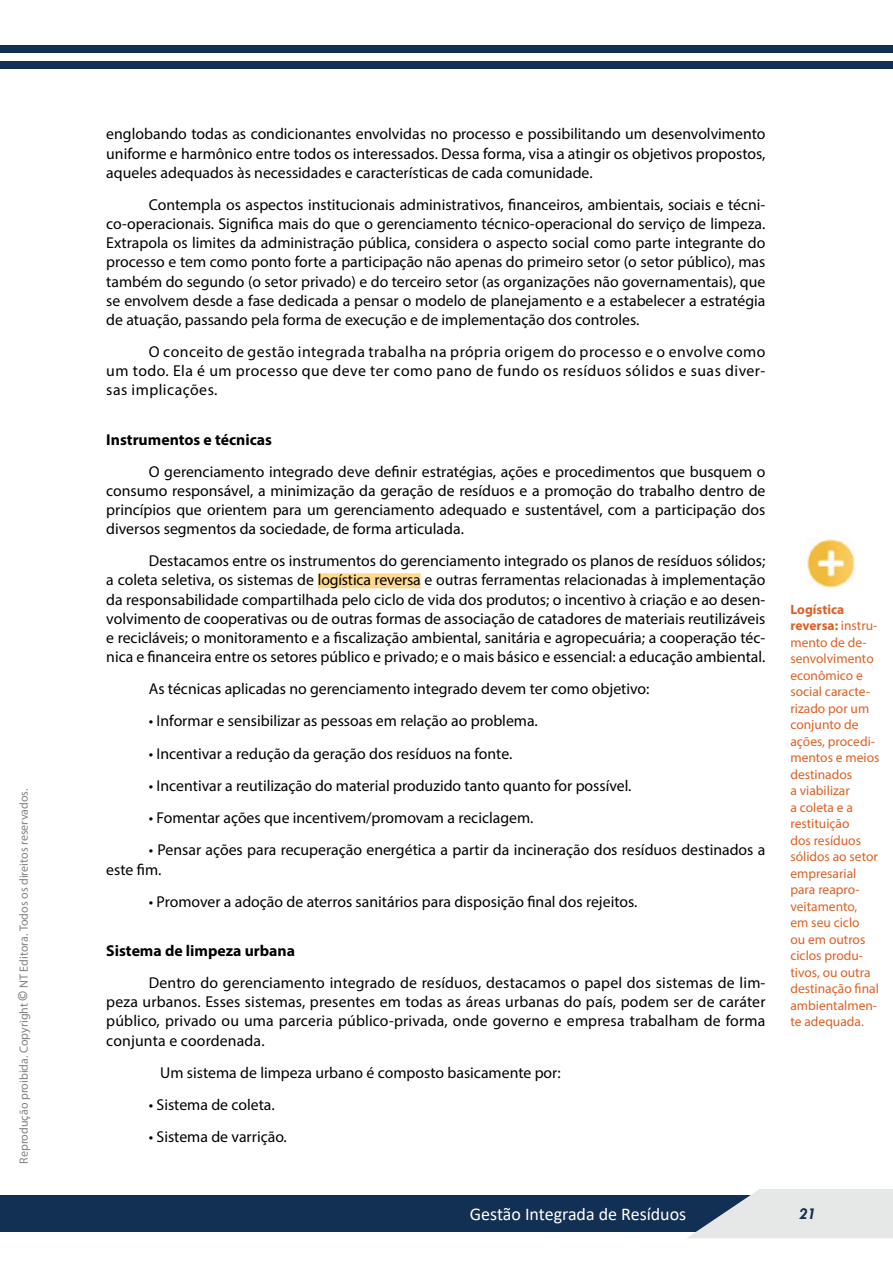
<style>
.page{position:relative;width:893px;height:1263px;background:#fff}
.page>*{position:absolute;margin:0;border:0;box-sizing:border-box;transform-origin:0 0}
.t1{font:18px "Calibri";color:#fff}
.t2{font:italic 700 16.5px "Tw Cen";color:#123053}
.t3{font:15.75px/19.2px "Myriad Pro";color:#000;text-align:justify}
.t4{font:700 15.75px "Myriad Pro";color:#000}
.t5{font:13.5px/16.5px "Myriad Pro";color:#dc6125}
.t6{font:12px "Myriad Pro";color:#808285}
.s1{font-weight:700;font-size:15px}
.s2{font-weight:700}
</style>
<div class="page">
<div style="left:0;top:45px;width:893px;height:8px;background:#123053"></div>
<div style="left:0;top:61px;width:893px;height:8px;background:#123053"></div>
<div style="left:0;top:1195px;width:893px;height:37px;background:#123053"></div>
<svg style="left:687px;top:1189px;width:206px;height:49px"></svg>
<div style="left:318px;top:573px;width:103px;height:15px;background:#ffd990"></div>
<img style="left:807px;top:539px;width:48px;height:51px">
<p class="t6" style="left:16px;top:1164px;width:377px;rotate:-90deg">Reprodução proibida. Copyright <span class="s1">©</span> NT Editora. Todos os direitos reservados.</p>
<p class="t3" style="left:106px;top:124px;width:661px">englobando todas as condicionantes envolvidas no processo e possibilitando um desenvolvimento uniforme e harmônico entre todos os interessados. Dessa forma, visa a atingir os objetivos propostos, aqueles adequados às necessidades e características de cada comunidade.</p>
<p class="t3" style="left:106px;top:195px;width:661px;text-indent:43px">Contempla os aspectos institucionais administrativos, financeiros, ambientais, sociais e técni&shy;co-operacionais. Significa mais do que o gerenciamento técnico-operacional do serviço de limpeza.<br>Extrapola os limites da administração pública, considera o aspecto social como parte integrante do processo e tem como ponto forte a participação não apenas do primeiro setor (o setor público), mas também do segundo (o setor privado) e do terceiro setor (as organizações não governamentais), que se envolvem desde a fase dedicada a pensar o modelo de planejamento e a estabelecer a estratégia de atuação, passando pela forma de execução e de implementação dos controles.</p>
<p class="t3" style="left:106px;top:342px;width:661px;text-indent:43px">O conceito de gestão integrada trabalha na própria origem do processo e o envolve como um todo. Ela é um processo que deve ter como pano de fundo os resíduos sólidos e suas diver&shy;sas implicações.</p>
<p class="t4" style="left:106px;top:429px;width:167px">Instrumentos e técnicas</p>
<p class="t3" style="left:106px;top:461px;width:661px;text-indent:43px">O gerenciamento integrado deve definir estratégias, ações e procedimentos que busquem o consumo responsável, a minimização da geração de resíduos e a promoção do trabalho dentro de princípios que orientem para um gerenciamento adequado e sustentável, com a participação dos diversos segmentos da sociedade, de forma articulada.</p>
<p class="t3" style="left:106px;top:551px;width:661px;text-indent:43px">Destacamos entre os instrumentos do gerenciamento integrado os planos de resíduos sólidos; a coleta seletiva, os sistemas de logística reversa e outras ferramentas relacionadas à implementação da responsabilidade compartilhada pelo ciclo de vida dos produtos; o incentivo à criação e ao desen&shy;volvimento de cooperativas ou de outras formas de associação de catadores de materiais reutilizáveis e recicláveis; o monitoramento e a fiscalização ambiental, sanitária e agropecuária; a cooperação téc&shy;nica e financeira entre os setores público e privado; e o mais básico e essencial: a educação ambiental.</p>
<p class="t3" style="left:149px;top:679px;width:502px">As técnicas aplicadas no gerenciamento integrado devem ter como objetivo:</p>
<p class="t3" style="left:149px;top:711px;width:391px">• Informar e sensibilizar as pessoas em relação ao problema.</p>
<p class="t3" style="left:149px;top:743px;width:365px">• Incentivar a redução da geração dos resíduos na fonte.</p>
<p class="t3" style="left:149px;top:776px;width:484px">• Incentivar a reutilização do material produzido tanto quanto for possível.</p>
<p class="t3" style="left:149px;top:808px;width:386px">• Fomentar ações que incentivem/promovam a reciclagem.</p>
<p class="t3" style="left:106px;top:840px;width:660px;text-indent:43px">• Pensar ações para recuperação energética a partir da incineração dos resíduos destinados a este fim.</p>
<p class="t3" style="left:149px;top:892px;width:490px">• Promover a adoção de aterros sanitários para disposição final dos rejeitos.</p>
<p class="t4" style="left:106px;top:940px;width:190px">Sistema de limpeza urbana</p>
<p class="t3" style="left:106px;top:973px;width:661px;text-indent:43px">Dentro do gerenciamento integrado de resíduos, destacamos o papel dos sistemas de lim&shy;peza urbanos. Esses sistemas, presentes em todas as áreas urbanas do país, podem ser de caráter público, privado ou uma parceria público-privada, onde governo e empresa trabalham de forma conjunta e coordenada.</p>
<p class="t3" style="left:160px;top:1062px;width:402px">Um sistema de limpeza urbano é composto basicamente por:</p>
<p class="t3" style="left:149px;top:1095px;width:127px">• Sistema de coleta.</p>
<p class="t3" style="left:149px;top:1127px;width:140px">• Sistema de varrição.</p>
<p class="t5" style="left:790px;top:601px;width:91px"><span class="s2">Logística reversa:</span> instru&shy;mento de de&shy;senvolvimento econômico e social caracte&shy;rizado por um conjunto de ações, procedi&shy;mentos e meios destinados<br>a viabilizar<br>a coleta e a restituição<br>dos resíduos sólidos ao setor empresarial para reapro&shy;veitamento,<br>em seu ciclo<br>ou em outros ciclos produ&shy;tivos, ou outra destinação final ambientalmen&shy;te adequada.</p>
<p class="t1" style="left:470px;top:1201px;width:218px">Gestão Integrada de Resíduos</p>
<p class="t2" style="left:799px;top:1204px;width:19px">21</p>
</div>
